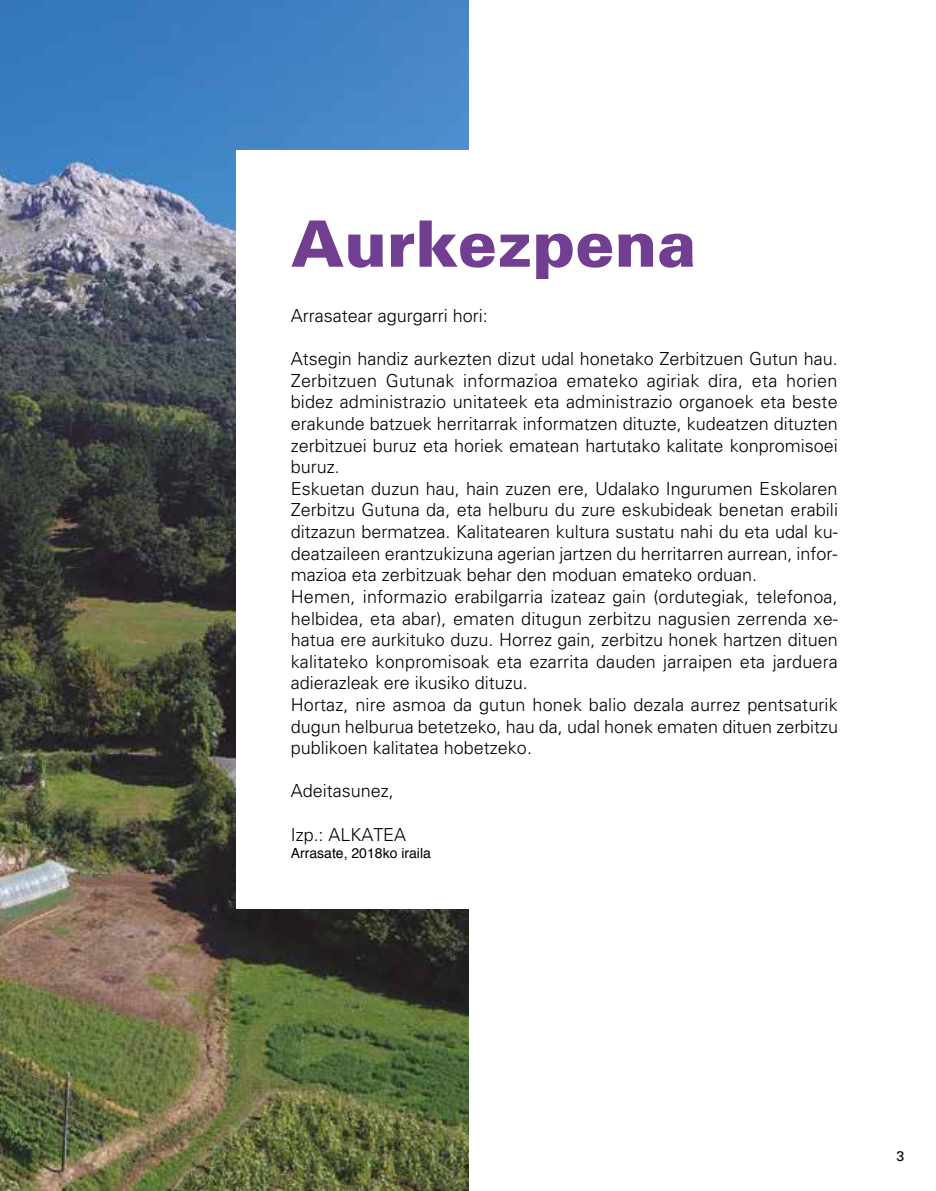
<style>
.page{position:relative;width:936px;height:1191px;background:#fff}
.page>*{position:absolute;margin:0;border:0;box-sizing:border-box;transform-origin:0 0}
.t1{font:900 64px "Univers";color:#713e91}
.t2{font:300 18px/21.6px "Univers";color:#000}
.t3{font:300 17.8px "Univers";color:#000}
.t4{font:14px "Helvetica";color:#000}
.t5{font:14px "Univers";color:#000}
</style>
<div class="page">
<img style="left:0;top:0;width:468px;height:1191px">
<div style="left:237px;top:150px;width:673px;height:759px;background:#fff"></div>
<h1 class="t1" style="left:291px;top:204px;width:407px">Aurkezpena</h1>
<p class="t2" style="left:291px;top:304px;width:199px">Arrasatear agurgarri hori:</p>
<p class="t2" style="left:291px;top:347px;width:549px">Atsegin handiz aurkezten dizut udal honetako Zerbitzuen Gutun hau.<br>Zerbitzuen Gutunak informazioa emateko agiriak dira, eta horien bidez administrazio unitateek eta administrazio organoek eta beste erakunde batzuek herritarrak informatzen dituzte, kudeatzen dituzten zerbitzuei buruz eta horiek ematean hartutako kalitate konpromisoei buruz.<br>Eskuetan duzun hau, hain zuzen ere, Udalako Ingurumen Eskolaren Zerbitzu Gutuna da, eta helburu du zure eskubideak benetan erabili ditzazun bermatzea. Kalitatearen kultura sustatu nahi du eta udal ku&shy;deatzaileen erantzukizuna agerian jartzen du herritarren aurrean, infor&shy;mazioa eta zerbitzuak behar den moduan emateko orduan.<br>Hemen, informazio erabilgarria izateaz gain (ordutegiak, telefonoa, helbidea, eta abar), ematen ditugun zerbitzu nagusien zerrenda xe&shy;hatua ere aurkituko duzu. Horrez gain, zerbitzu honek hartzen dituen kalitateko konpromisoak eta ezarrita dauden jarraipen eta jarduera adierazleak ere ikusiko dituzu.<br>Hortaz, nire asmoa da gutun honek balio dezala aurrez pentsaturik dugun helburua betetzeko, hau da, udal honek ematen dituen zerbitzu publikoen kalitatea hobetzeko.</p>
<p class="t2" style="left:291px;top:779px;width:105px">Adeitasunez,</p>
<p class="t3" style="left:291px;top:824px;width:117px">Izp.: ALKATEA</p>
<p class="t4" style="left:291px;top:842px;width:142px">Arrasate, 2018ko iraila</p>
<p class="t5" style="left:896px;top:1147px;width:9px">3</p>
</div>
